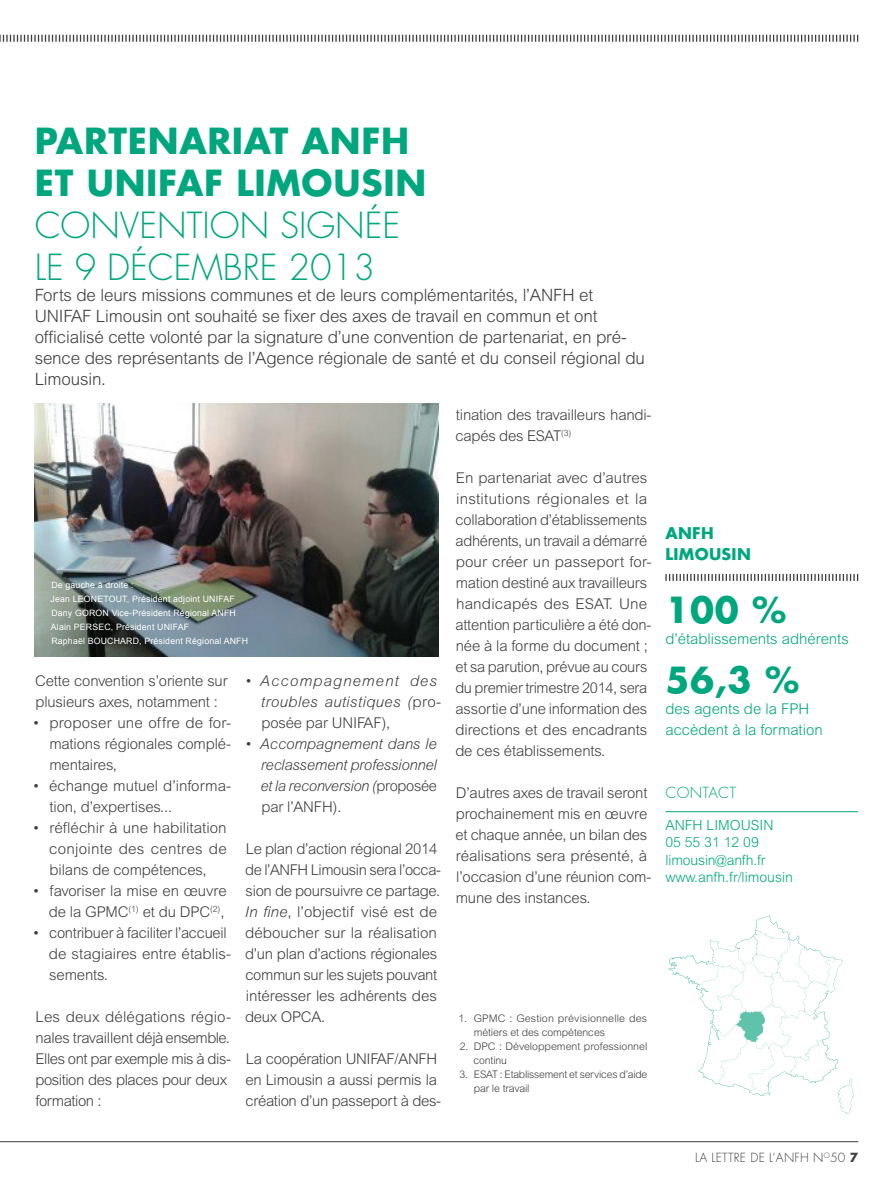
<style>
.page{position:relative;width:893px;height:1191px;background:#fff}
.page>*{position:absolute;margin:0;border:0;box-sizing:border-box;transform-origin:0 0}
.t1{font:700 35px/42px "Futura";letter-spacing:.02em;color:#00a77e}
.t2{font:300 35px/42px "Futura";color:#00a77e}
.t3{font:300 16.97px/21px "Arial MT Std";letter-spacing:-.01em;color:#3e3e3f}
.t4{font:700 15.75px/21px "Futura";letter-spacing:.02em;color:#00a77e}
.t5{font:300 14.88px/21px "Arial MT Std";letter-spacing:-.01em;color:#3e3e3f}
.t6{font:300 14.88px/21px "Arial MT Std";letter-spacing:-.03em;color:#3e3e3f}
.t7{font:italic 300 14.88px/21px "Arial MT Std";letter-spacing:-.01em;color:#3e3e3f;text-align:justify}
.t8{font:300 14.88px/21px "Arial MT Std";color:#00a77e}
.t9{font:italic 300 14.88px/21px "Arial MT Std";letter-spacing:.02em;color:#3e3e3f}
.t10{font:300 14.88px "Futura";letter-spacing:.02em;color:#00a77e}
.t11{font:300 14px/17.5px "Arial MT Std";color:#00a77e}
.t12{font:300 12.25px "Futura";letter-spacing:.02em;color:#3e3e3f}
.t13{font:300 10.5px/14px "Arial MT Std";letter-spacing:-.01em;color:#3e3e3f}
.t14{font:300 10.5px/14px "Arial MT Std";letter-spacing:.01em;color:#3e3e3f}
.t15{font:8.75px/14px "Arial";letter-spacing:.02em;color:#fff}
.s1{font-style:normal}
.s2{font-style:italic}
.s3{font-weight:700}
</style>
<div class="page">
<hr style="left:0;top:1141px;width:858px;height:1px;background:#3e3e3f">
<svg style="left:0;top:34px;width:859px;height:8px"></svg>
<img style="left:34px;top:403px;width:404px;height:253px">
<svg style="left:665px;top:574px;width:193px;height:7px"></svg>
<hr style="left:665px;top:811px;width:193px;height:1px;background:#00a77e">
<svg style="left:668px;top:915px;width:186px;height:199px"></svg>
<h1 class="t1" style="left:35px;top:119px;width:393px">PARTENARIAT ANFH<br>ET UNIFAF LIMOUSIN</h1>
<h1 class="t2" style="left:35px;top:205px;width:367px">CONVENTION SIGNÉE<br>LE 9 DÉCEMBRE 2013</h1>
<p class="t3" style="left:35px;top:284px;width:612px">Forts de leurs missions communes et de leurs complémentarités, l’ANFH et UNIFAF Limousin ont souhaité se fixer des axes de travail en commun et ont officialisé cette volonté par la signature d’une convention de partenariat, en pré&shy;sence des représentants de l’Agence régionale de santé et du conseil régional du Limousin.</p>
<p class="t15" style="left:51px;top:578px;width:199px">De gauche à droite :<br>Jean LEONETOUT, Président adjoint UNIFAF Dany GORON Vice-Président Régional ANFH Alain PERSEC, Président UNIFAF<br>Raphaël BOUCHARD, Président Régional ANFH</p>
<p class="t5" style="left:35px;top:670px;width:194px">Cette convention s’oriente sur plusieurs axes, notamment :</p>
<p class="t5" style="left:49px;top:712px;width:183px;text-align:justify;text-indent:-17px">• proposer une offre de for&shy;mations régionales complé&shy;mentaires,</p>
<p class="t5" style="left:50px;top:775px;width:183px;text-indent:-17px">• échange mutuel d’informa&shy;tion, d’expertises...</p>
<p class="t5" style="left:49px;top:817px;width:179px;text-align:justify;text-indent:-17px">• réfléchir à une habilitation conjointe des centres de bilans de compétences,</p>
<p class="t5" style="left:33px;top:880px;width:196px;text-align:right">• favoriser la mise en œuvre de la GPMC<sup>(1)</sup> et du DPC<sup>(2)</sup>,</p>
<p class="t5" style="left:49px;top:922px;width:184px;text-indent:-16px">• contribuer à faciliter l’accueil de stagiaires entre établis&shy;sements.</p>
<p class="t6" style="left:35px;top:1006px;width:197px">Les deux délégations régio&shy;nales travaillent déjà ensemble.<br>Elles ont par exemple mis à dis&shy;position des places pour deux formation :</p>
<p class="t9" style="left:261px;top:670px;width:182px;text-indent:-17px">• Accompagnement des troubles autistiques (<span class="s1">pro&shy;posée par UNIFAF),</span></p>
<p class="t7" style="left:260px;top:733px;width:178px;text-indent:-16px">• Accompagnement dans le reclassement professionnel et la reconversion (<span class="s1">proposée par l’ANFH).</span></p>
<p class="t5" style="left:245px;top:838px;width:198px">Le plan d’action régional 2014 de l’ANFH Limousin sera l’occa&shy;sion de poursuivre ce partage.<br><span class="s2">In fine</span>, l’objectif visé est de déboucher sur la réalisation d’un plan d’actions régionales commun sur les sujets pouvant intéresser les adhérents des deux OPCA.</p>
<p class="t5" style="left:245px;top:1048px;width:197px">La coopération UNIFAF/ANFH en Limousin a aussi permis la création d’un passeport à des-</p>
<p class="t5" style="left:456px;top:404px;width:197px">tination des travailleurs handi&shy;capés des ESAT<sup>(3)</sup></p>
<p class="t5" style="left:455px;top:467px;width:198px">En partenariat avec d’autres institutions régionales et la collaboration d’établissements adhérents, un travail a démarré pour créer un passeport for&shy;mation destiné aux travailleurs handicapés des ESAT. Une attention particulière a été don&shy;née à la forme du document ; et sa parution, prévue au cours du premier trimestre 2014, sera assortie d’une information des directions et des encadrants de ces établissements.</p>
<p class="t5" style="left:456px;top:782px;width:197px">D’autres axes de travail seront prochainement mis en œuvre et chaque année, un bilan des réalisations sera présenté, à l’occasion d’une réunion com&shy;mune des instances.</p>
<p class="t14" style="left:474px;top:1011px;width:175px;text-indent:-15px">1. GPMC : Gestion prévisionnelle des métiers et des compétences</p>
<p class="t13" style="left:473px;top:1039px;width:176px;text-indent:-14px">2. DPC : Développement professionnel continu</p>
<p class="t13" style="left:474px;top:1067px;width:175px;text-indent:-14px">3. ESAT : Etablissement et services d’aide par le travail</p>
<p class="t4" style="left:665px;top:522px;width:87px">ANFH<br>LIMOUSIN</p>
<h1 class="t1" style="left:665px;top:588px;width:122px">100 %</h1>
<p class="t8" style="left:665px;top:628px;width:185px">d’établissements adhérents</p>
<h1 class="t1" style="left:665px;top:658px;width:135px">56,3 %</h1>
<p class="t8" style="left:665px;top:698px;width:159px">des agents de la FPH accèdent à la formation</p>
<p class="t10" style="left:665px;top:783px;width:72px">CONTACT</p>
<p class="t11" style="left:665px;top:816px;width:129px">ANFH LIMOUSIN<br>05 55 31 12 09 limousin@anfh.fr www.anfh.fr/limousin</p>
<p class="t12" style="left:695px;top:1150px;width:165px">LA LETTRE DE L’ANFH N<sup>O</sup>50 <span class="s3">7</span></p>
</div>
